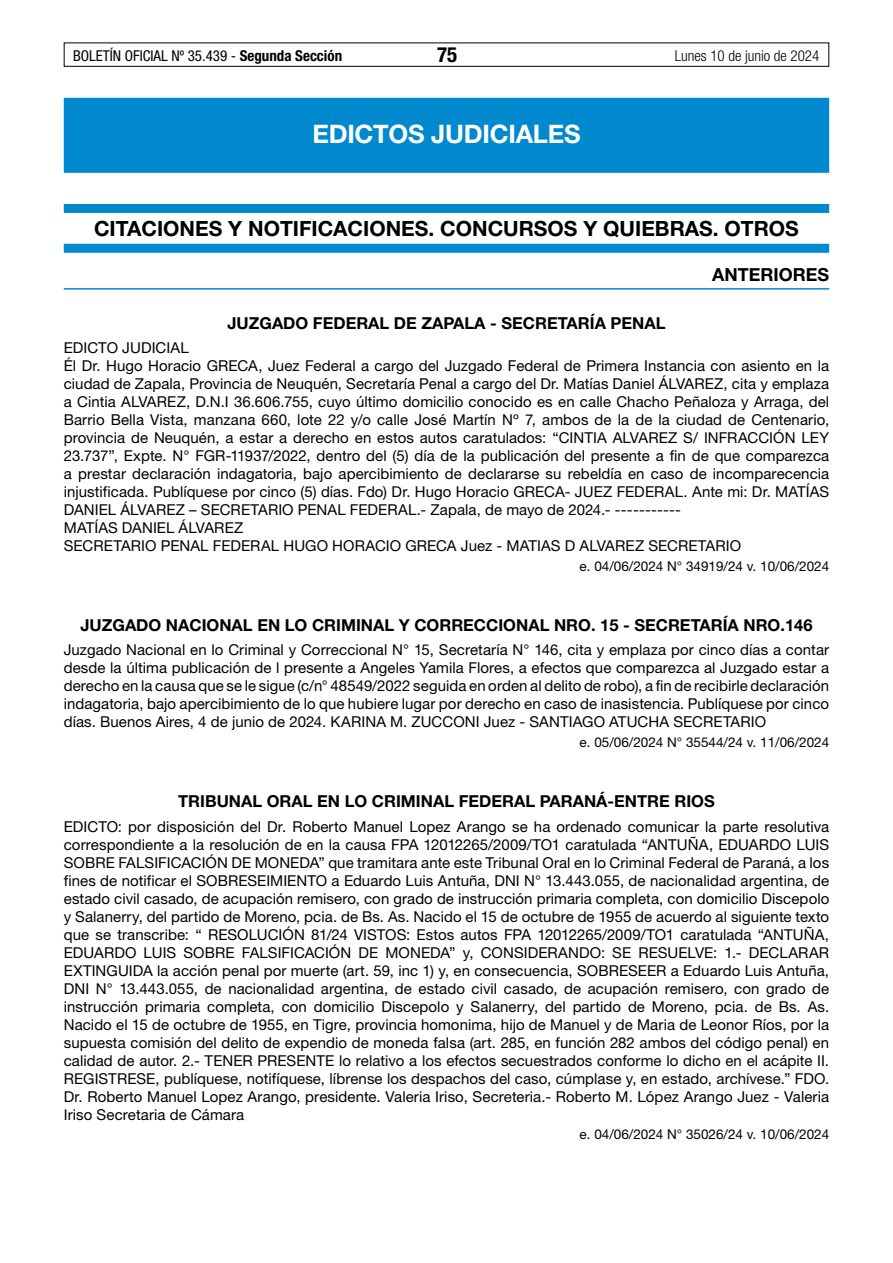
<style>
.page{position:relative;width:893px;height:1263px;background:#fff}
.page>*{position:absolute;margin:0;border:0;box-sizing:border-box;transform-origin:0 0}
.t1{font:700 25.5px "Helvetica Neue LT Std";letter-spacing:-.01em;color:#fff}
.t2{font:700 21px "Helvetica Neue LT Std";color:#000}
.t3{font:700 condensed 21px "Helvetica Neue LT Std";color:#000}
.t4{font:700 18px "Helvetica Neue LT Std";color:#000}
.t5{font:700 16.5px "Helvetica Neue LT Std";color:#000}
.t6{font:15px/18px "Helvetica Neue LT Std";letter-spacing:.005em;color:#000;text-align:justify}
.t7{font:condensed 15px "Helvetica Neue LT Std";color:#000}
.t8{font:300 condensed 15px "Helvetica Neue LT Std";color:#000}
.t9{font:13.5px "Helvetica Neue LT Std";color:#000}
.s1{font-weight:700}
</style>
<div class="page">
<div style="left:64px;top:43px;width:765px;height:24px;border:1px solid #000"></div>
<div style="left:64px;top:98px;width:765px;height:75px;background:#0089cf"></div>
<div style="left:64px;top:204px;width:765px;height:9px;background:#0089cf"></div>
<div style="left:64px;top:244px;width:765px;height:9px;background:#0089cf"></div>
<hr style="left:64px;top:288px;width:765px;height:2px;background:#0089cf">
<p class="t7" style="left:73px;top:47px;width:271px">BOLETÍN OFICIAL Nº 35.439 - <span class="s1">Segunda Sección</span></p>
<h2 class="t3" style="left:437px;top:42px;width:22px">75</h2>
<p class="t8" style="left:675px;top:47px;width:146px">Lunes 10 de junio de 2024</p>
<h1 class="t1" style="left:312px;top:118px;width:270px">EDICTOS JUDICIALES</h1>
<h2 class="t2" style="left:94px;top:216px;width:706px">CITACIONES Y NOTIFICACIONES. CONCURSOS Y QUIEBRAS. OTROS</h2>
<p class="t4" style="left:712px;top:263px;width:118px">ANTERIORES</p>
<p class="t5" style="left:227px;top:313px;width:440px">JUZGADO FEDERAL DE ZAPALA - SECRETARÍA PENAL</p>
<p class="t6" style="left:64px;top:338px;width:767px;text-align:left">EDICTO JUDICIAL<br>Él Dr. Hugo Horacio GRECA, Juez Federal a cargo del Juzgado Federal de Primera Instancia con asiento en la ciudad de Zapala, Provincia de Neuquén, Secretaría Penal a cargo del Dr. Matías Daniel ÁLVAREZ, cita y emplaza a Cintia ALVAREZ, D.N.I 36.606.755, cuyo último domicilio conocido es en calle Chacho Peñaloza y Arraga, del Barrio Bella Vista, manzana 660, lote 22 y/o calle José Martín Nº 7, ambos de la de la ciudad de Centenario, provincia de Neuquén, a estar a derecho en estos autos caratulados: “CINTIA ALVAREZ S/ INFRACCIÓN LEY 23.737”, Expte. N° FGR-11937/2022, dentro del (5) día de la publicación del presente a fin de que comparezca a prestar declaración indagatoria, bajo apercibimiento de declararse su rebeldía en caso de incomparecencia injustificada. Publíquese por cinco (5) días. Fdo) Dr. Hugo Horacio GRECA- JUEZ FEDERAL. Ante mi: Dr. MATÍAS DANIEL ÁLVAREZ – SECRETARIO PENAL FEDERAL.- Zapala, de mayo de 2024.- -----------<br>MATÍAS DANIEL ÁLVAREZ<br>SECRETARIO PENAL FEDERAL HUGO HORACIO GRECA Juez - MATIAS D ALVAREZ SECRETARIO</p>
<p class="t9" style="left:580px;top:558px;width:251px">e. 04/06/2024 N° 34919/24 v. 10/06/2024</p>
<p class="t5" style="left:80px;top:615px;width:734px">JUZGADO NACIONAL EN LO CRIMINAL Y CORRECCIONAL NRO. 15 - SECRETARÍA NRO.146</p>
<p class="t6" style="left:64px;top:641px;width:767px">Juzgado Nacional en lo Criminal y Correccional N° 15, Secretaría N° 146, cita y emplaza por cinco días a contar desde la última publicación de l presente a Angeles Yamila Flores, a efectos que comparezca al Juzgado estar a derecho en la causa que se le sigue (c/n° 48549/2022 seguida en orden al delito de robo), a fin de recibirle declaración indagatoria, bajo apercibimiento de lo que hubiere lugar por derecho en caso de inasistencia. Publíquese por cinco días. Buenos Aires, 4 de junio de 2024. KARINA M. ZUCCONI Juez - SANTIAGO ATUCHA SECRETARIO</p>
<p class="t9" style="left:580px;top:734px;width:251px">e. 05/06/2024 N° 35544/24 v. 11/06/2024</p>
<p class="t5" style="left:178px;top:791px;width:538px">TRIBUNAL ORAL EN LO CRIMINAL FEDERAL PARANÁ-ENTRE RIOS</p>
<p class="t6" style="left:64px;top:817px;width:767px">EDICTO: por disposición del Dr. Roberto Manuel Lopez Arango se ha ordenado comunicar la parte resolutiva correspondiente a la resolución de en la causa FPA 12012265/2009/TO1 caratulada “ANTUÑA, EDUARDO LUIS SOBRE FALSIFICACIÓN DE MONEDA” que tramitara ante este Tribunal Oral en lo Criminal Federal de Paraná, a los fines de notificar el SOBRESEIMIENTO a Eduardo Luis Antuña, DNI N° 13.443.055, de nacionalidad argentina, de estado civil casado, de acupación remisero, con grado de instrucción primaria completa, con domicilio Discepolo y Salanerry, del partido de Moreno, pcia. de Bs. As. Nacido el 15 de octubre de 1955 de acuerdo al siguiente texto que se transcribe: “ RESOLUCIÓN 81/24 VISTOS: Estos autos FPA 12012265/2009/TO1 caratulada “ANTUÑA, EDUARDO LUIS SOBRE FALSIFICACIÓN DE MONEDA” y, CONSIDERANDO: SE RESUELVE: 1.- DECLARAR EXTINGUIDA la acción penal por muerte (art. 59, inc 1) y, en consecuencia, SOBRESEER a Eduardo Luis Antuña, DNI N° 13.443.055, de nacionalidad argentina, de estado civil casado, de acupación remisero, con grado de instrucción primaria completa, con domicilio Discepolo y Salanerry, del partido de Moreno, pcia. de Bs. As.<br>Nacido el 15 de octubre de 1955, en Tigre, provincia homonima, hijo de Manuel y de Maria de Leonor Ríos, por la supuesta comisión del delito de expendio de moneda falsa (art. 285, en función 282 ambos del código penal) en calidad de autor. 2.- TENER PRESENTE lo relativo a los efectos secuestrados conforme lo dicho en el acápite II.<br>REGISTRESE, publíquese, notifíquese, líbrense los despachos del caso, cúmplase y, en estado, archívese.” FDO.<br>Dr. Roberto Manuel Lopez Arango, presidente. Valeria Iriso, Secreteria.- Roberto M. López Arango Juez - Valeria Iriso Secretaria de Cámara</p>
<p class="t9" style="left:580px;top:1126px;width:251px">e. 04/06/2024 N° 35026/24 v. 10/06/2024</p>
</div>
